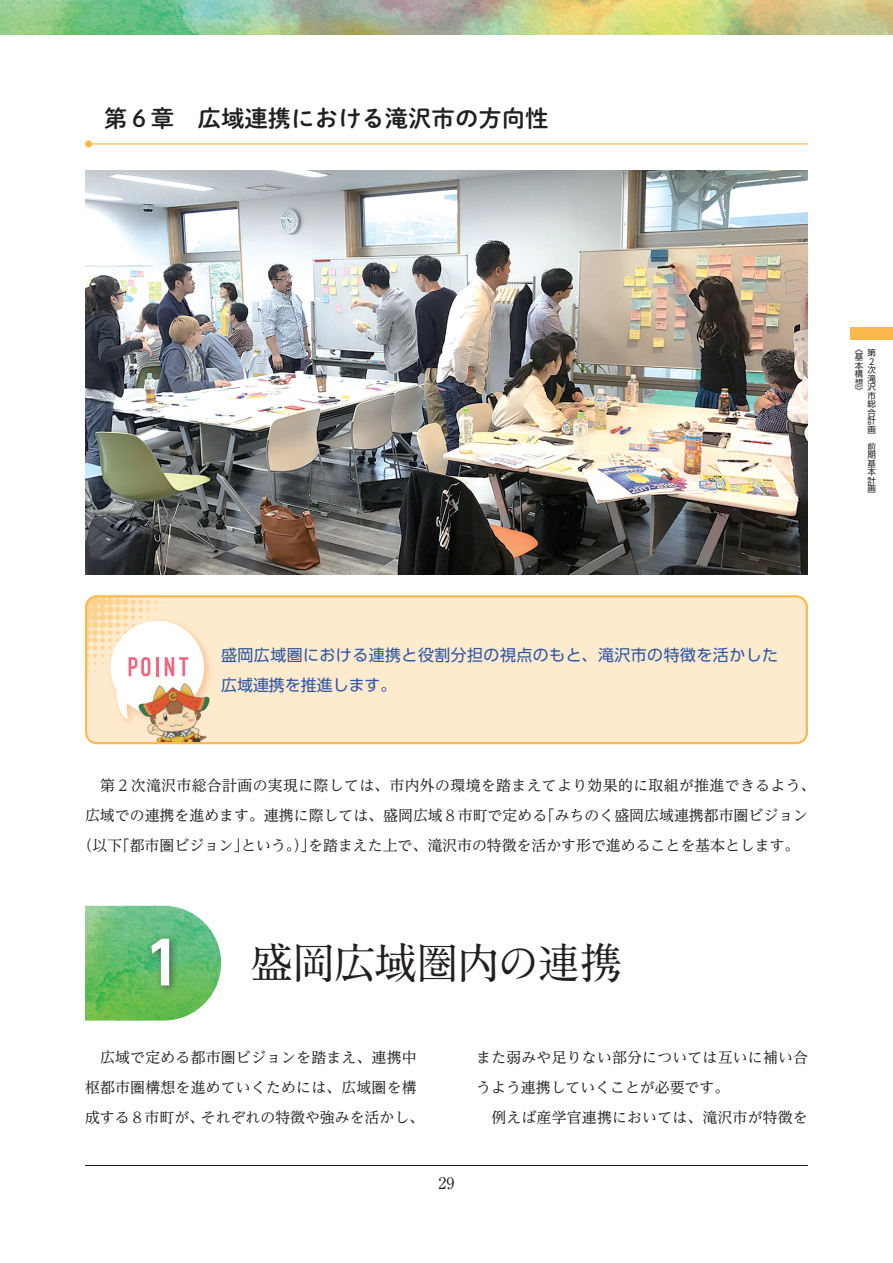
<style>
.page{position:relative;width:893px;height:1263px;background:#fff}
.page>*{position:absolute;margin:0;border:0;box-sizing:border-box;transform-origin:0 0}
.t1{font:700 58.5px "UD Shin Go Pr 6 De";color:#fff}
.t2{font:700 42.45px "A1 Mincho Std";letter-spacing:-.03em;color:#231f20}
.t3{font:23.4px "P Shuei M Go Std N B";color:#231f20}
.t4{font:15.9px/29.7px "UD Shin Go Pr 6 N";letter-spacing:.03em;color:#2d56a5}
.t5{font:15.9px "Ryumin Pr 6 N";color:#231f20}
.t6{font:14.85px/29.7px "UD Reimin Pr 6 N";letter-spacing:.015em;color:#231f20}
.t7{font:8.55px/8.6px "UD Shin Go Pr 6 N";color:#231f20;text-align:justify}
</style>
<div class="page">
<hr style="left:85px;top:1165px;width:723px;height:1px;background:#231f20">
<div style="left:850px;top:327px;width:43px;height:13px;background:#fcb94b"></div>
<img style="left:85px;top:906px;width:136px;height:114px">
<hr style="left:89px;top:143px;width:718px;height:2px;background:#fcb94b">
<div style="left:85px;top:140px;width:7px;height:7px;background:#fcb94b;border-radius:50%"></div>
<img style="left:85px;top:170px;width:723px;height:404px">
<div style="left:85px;top:595px;width:723px;height:149px;background:#feebcd;border-radius:13px"></div>
<img style="left:88px;top:598px;width:76px;height:81px">
<div style="left:106px;top:617px;width:108px;height:111px;background:#f58345;opacity:.4"></div>
<svg style="left:111px;top:621px;width:93px;height:98px"></svg>
<img style="left:135px;top:680px;width:79px;height:61px">
<div style="left:85px;top:595px;width:723px;height:149px;border:2px solid #fcb94b;border-radius:11px"></div>
<div style="left:146px;top:933px;width:34px;height:63px;background:#231f20;opacity:.6"></div>
<img style="left:0;top:0;width:893px;height:34px">
<h3 class="t3" style="left:104px;top:101px;width:446px">第６章　広域連携における滝沢市の方向性</h3>
<p class="t7" style="left:867px;top:348px;width:10px">第</p>
<p class="t7" style="left:855px;top:344px;width:10px">《</p>
<p class="t7" style="left:855px;top:353px;width:10px">基本構想</p>
<p class="t7" style="left:867px;top:357px;width:8px">２</p>
<p class="t7" style="left:867px;top:365px;width:10px">次滝沢市総合計画</p>
<p class="t7" style="left:867px;top:442px;width:10px">前期基本計画</p>
<p class="t7" style="left:855px;top:387px;width:10px">《</p>
<p class="t4" style="left:221px;top:640px;width:558px">盛岡広域圏における連携と役割分担の視点のもと、滝沢市の特徴を活かした広域連携を推進します。</p>
<p class="t6" style="left:540px;top:770px;width:277px;text-indent:-455px">　第２次滝沢市総合計画の実現に際しては、市内外の環境を踏まえてより効果的に取組が推進できるよう、「みちのく盛岡広域連携都市圏ビジョン</p>
<p class="t6" style="left:308px;top:800px;width:493px;text-indent:-223px">広域での連携を進めます。連携に際しては、盛岡広域８市町で定める<br>を踏まえた上で、滝沢市の特徴を活かす形で進めることを基本とします。</p>
<p class="t6" style="left:78px;top:830px;width:46px">（以下</p>
<p class="t6" style="left:241px;top:830px;width:76px">という。）」</p>
<p class="t6" style="left:115px;top:830px;width:135px">「都市圏ビジョン」</p>
<h1 class="t1" style="left:144px;top:915px;width:40px">1</h1>
<h2 class="t2" style="left:251px;top:929px;width:373px">盛岡広域圏内の連携</h2>
<p class="t6" style="left:85px;top:1042px;width:333px">　広域で定める都市圏ビジョンを踏まえ、連携中</p>
<p class="t6" style="left:85px;top:1072px;width:333px">枢都市圏構想を進めていくためには、広域圏を構</p>
<p class="t6" style="left:201px;top:1102px;width:225px">それぞれの特徴や強みを活かし、</p>
<p class="t6" style="left:85px;top:1102px;width:121px">成する８市町が、</p>
<p class="t5" style="left:438px;top:1170px;width:17px">29</p>
<p class="t6" style="left:476px;top:1042px;width:333px">また弱みや足りない部分については互いに補い合うよう連携していくことが必要です。<br>　例えば産学官連携においては、滝沢市が特徴を</p>
</div>
